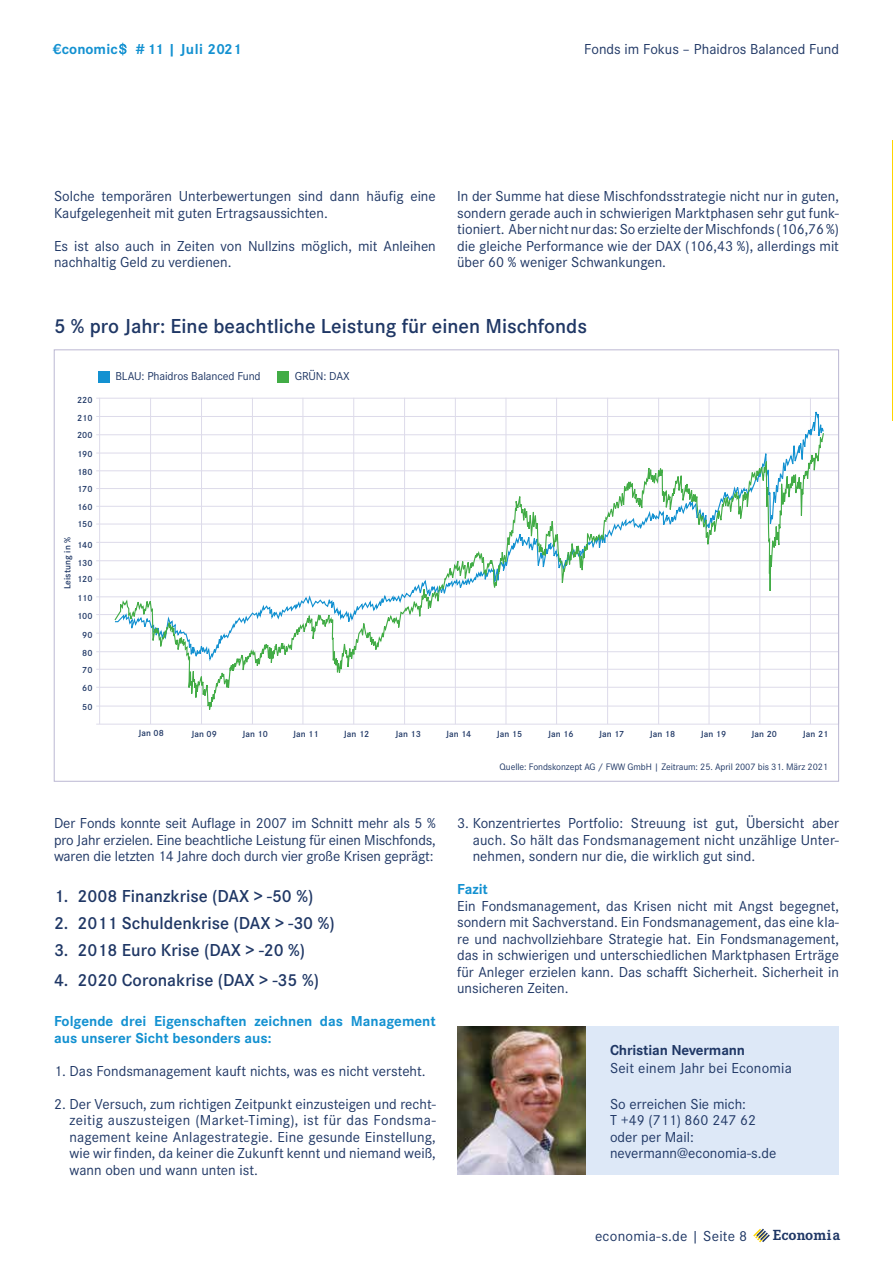
<style>
.page{position:relative;width:893px;height:1263px;background:#fff}
.page>*{position:absolute;margin:0;border:0;box-sizing:border-box;transform-origin:0 0}
.t1{font:600 21px "Corporate S";color:#1f3765}
.t2{font:600 18px "Corporate S";color:#1f3765}
.t3{font:700 15.15px "Corporate E";letter-spacing:.01em;color:#1f3765}
.t4{font:15px/16.5px "Corporate S";color:#1f3765;text-align:justify}
.t5{font:700 15px/16.5px "Corporate S";color:#1391d1}
.t6{font:700 15px "Corporate S";letter-spacing:-.01em;color:#1f3765}
.t7{font:12px "Corporate S";letter-spacing:-.01em;color:#1f3765}
.t8{font:9.75px "Corporate S";letter-spacing:-.01em;color:#1f3765}
.t9{font:600 9.3px "Corporate S";letter-spacing:.01em;color:#1f3765}
</style>
<div class="page">
<svg style="left:753px;top:1229px;width:17px;height:13px"></svg>
<hr style="left:892px;top:421px;width:1px;height:754px;background:#fff7d9">
<hr style="left:892px;top:421px;width:1px;height:209px;background:#f0f9fe">
<div style="left:457px;top:1026px;width:382px;height:149px;background:#dde8f7"></div>
<img style="left:457px;top:1026px;width:128px;height:149px">
<hr style="left:150px;top:398px;width:1px;height:326px;background:#dddbea">
<hr style="left:99px;top:398px;width:1px;height:326px;background:#dddbea">
<hr style="left:96px;top:398px;width:743px;height:1px;background:#dddbea">
<hr style="left:96px;top:416px;width:743px;height:1px;background:#dddbea">
<hr style="left:96px;top:434px;width:743px;height:1px;background:#dddbea">
<hr style="left:96px;top:453px;width:743px;height:1px;background:#dddbea">
<hr style="left:96px;top:470px;width:743px;height:1px;background:#dddbea">
<hr style="left:96px;top:488px;width:743px;height:1px;background:#dddbea">
<hr style="left:96px;top:506px;width:743px;height:1px;background:#dddbea">
<hr style="left:96px;top:524px;width:743px;height:1px;background:#dddbea">
<hr style="left:96px;top:542px;width:743px;height:1px;background:#dddbea">
<hr style="left:96px;top:560px;width:743px;height:1px;background:#dddbea">
<hr style="left:96px;top:579px;width:743px;height:1px;background:#dddbea">
<hr style="left:96px;top:596px;width:743px;height:1px;background:#dddbea">
<hr style="left:96px;top:614px;width:743px;height:1px;background:#dddbea">
<hr style="left:96px;top:633px;width:743px;height:1px;background:#dddbea">
<hr style="left:96px;top:651px;width:743px;height:1px;background:#dddbea">
<hr style="left:96px;top:669px;width:743px;height:1px;background:#dddbea">
<hr style="left:96px;top:687px;width:743px;height:1px;background:#dddbea">
<hr style="left:96px;top:706px;width:743px;height:1px;background:#dddbea">
<hr style="left:96px;top:724px;width:743px;height:1px;background:#dddbea">
<hr style="left:201px;top:398px;width:1px;height:326px;background:#dddbea">
<hr style="left:252px;top:398px;width:1px;height:326px;background:#dddbea">
<hr style="left:303px;top:398px;width:1px;height:326px;background:#dddbea">
<hr style="left:353px;top:398px;width:1px;height:326px;background:#dddbea">
<hr style="left:404px;top:398px;width:1px;height:326px;background:#dddbea">
<hr style="left:455px;top:398px;width:1px;height:326px;background:#dddbea">
<hr style="left:506px;top:398px;width:1px;height:326px;background:#dddbea">
<hr style="left:556px;top:398px;width:1px;height:326px;background:#dddbea">
<hr style="left:607px;top:398px;width:1px;height:326px;background:#dddbea">
<hr style="left:658px;top:398px;width:1px;height:326px;background:#dddbea">
<hr style="left:709px;top:398px;width:1px;height:326px;background:#dddbea">
<hr style="left:759px;top:398px;width:1px;height:326px;background:#dddbea">
<hr style="left:810px;top:398px;width:1px;height:326px;background:#dddbea">
<div style="left:99px;top:371px;width:11px;height:11px;background:#1391d1"></div>
<div style="left:278px;top:371px;width:11px;height:11px;background:#42ac46"></div>
<svg style="left:113px;top:430px;width:712px;height:293px"></svg>
<svg style="left:119px;top:43px;width:8px;height:13px"></svg>
<p class="t5" style="left:53px;top:40px;width:190px">€conomic # 11 | Juli 2021</p>
<p class="t4" style="left:584px;top:40px;width:256px">Fonds im Fokus – Phaidros Balanced Fund</p>
<p class="t4" style="left:54px;top:187px;width:383px">Solche temporären Unterbewertungen sind dann häufig eine<br>Kaufgelegenheit mit guten Ertragsaussichten.</p>
<p class="t4" style="left:54px;top:236px;width:383px">Es ist also auch in Zeiten von Nullzins möglich, mit Anleihen nachhaltig Geld zu verdienen.</p>
<p class="t4" style="left:457px;top:187px;width:383px">In der Summe hat diese Mischfondsstrategie nicht nur in guten, sondern gerade auch in schwierigen Marktphasen sehr gut funk&shy;tioniert. Aber nicht nur das: So erzielte der Mischfonds (106,76 %) die gleiche Performance wie der DAX (106,43 %), allerdings mit über 60 % weniger Schwankungen.</p>
<h1 class="t1" style="left:54px;top:311px;width:535px">5 % pro Jahr: Eine beachtliche Leistung für einen Mischfonds</h1>
<p class="t9" style="left:77px;top:393px;width:17px">220</p>
<p class="t9" style="left:77px;top:411px;width:17px">210</p>
<p class="t9" style="left:77px;top:428px;width:17px">200</p>
<p class="t9" style="left:77px;top:447px;width:17px">190</p>
<p class="t9" style="left:77px;top:465px;width:17px">180</p>
<p class="t9" style="left:77px;top:482px;width:17px">170</p>
<p class="t9" style="left:77px;top:500px;width:17px">160</p>
<p class="t9" style="left:77px;top:517px;width:17px">150</p>
<p class="t9" style="left:60px;top:589px;width:54px;rotate:-90deg">Leistung in %</p>
<p class="t9" style="left:77px;top:538px;width:17px">140</p>
<p class="t9" style="left:77px;top:556px;width:17px">130</p>
<p class="t9" style="left:77px;top:572px;width:17px">120</p>
<p class="t9" style="left:77px;top:591px;width:17px">110</p>
<p class="t9" style="left:77px;top:609px;width:17px">100</p>
<p class="t9" style="left:82px;top:628px;width:12px">90</p>
<p class="t9" style="left:82px;top:646px;width:12px">80</p>
<p class="t9" style="left:82px;top:663px;width:12px">70</p>
<p class="t9" style="left:82px;top:681px;width:12px">60</p>
<p class="t9" style="left:82px;top:700px;width:12px">50</p>
<p class="t7" style="left:116px;top:367px;width:147px">BLAU: Phaidros Balanced Fund</p>
<p class="t7" style="left:295px;top:367px;width:56px">GRÜN: DAX</p>
<p class="t9" style="left:138px;top:726px;width:27px">Jan 08</p>
<p class="t9" style="left:191px;top:727px;width:27px">Jan 09</p>
<p class="t9" style="left:243px;top:727px;width:27px">Jan 10</p>
<p class="t9" style="left:293px;top:727px;width:27px">Jan 11</p>
<p class="t9" style="left:344px;top:727px;width:27px">Jan 12</p>
<p class="t9" style="left:395px;top:727px;width:27px">Jan 13</p>
<p class="t9" style="left:446px;top:727px;width:27px">Jan 14</p>
<p class="t9" style="left:497px;top:727px;width:27px">Jan 15</p>
<p class="t9" style="left:548px;top:727px;width:27px">Jan 16</p>
<p class="t9" style="left:599px;top:727px;width:27px">Jan 17</p>
<p class="t9" style="left:650px;top:727px;width:27px">Jan 18</p>
<p class="t9" style="left:701px;top:727px;width:27px">Jan 19</p>
<p class="t9" style="left:752px;top:727px;width:27px">Jan 20</p>
<p class="t9" style="left:803px;top:727px;width:27px">Jan 21</p>
<p class="t8" style="left:500px;top:760px;width:330px">Quelle: Fondskonzept AG / FWW GmbH | Zeitraum: 25. April 2007 bis 31. März 2021</p>
<p class="t4" style="left:54px;top:814px;width:383px">Der Fonds konnte seit Auflage in 2007 im Schnitt mehr als 5 % pro Jahr erzielen. Eine beachtliche Leistung für einen Mischfonds, waren die letzten 14 Jahre doch durch vier große Krisen geprägt:</p>
<p class="t2" style="left:54px;top:882px;width:261px">1. 2008 Finanzkrise (DAX &gt; -50 %)</p>
<p class="t2" style="left:54px;top:909px;width:282px">2. 2011 Schuldenkrise (DAX &gt; -30 %)</p>
<p class="t2" style="left:54px;top:936px;width:253px">3. 2018 Euro Krise (DAX &gt; -20 %)</p>
<p class="t2" style="left:54px;top:966px;width:266px">4. 2020 Coronakrise (DAX &gt; -35 %)</p>
<p class="t5" style="left:54px;top:1012px;width:383px">Folgende drei Eigenschaften zeichnen das Management aus unserer Sicht besonders aus:</p>
<p class="t4" style="left:54px;top:1061px;width:373px">1. Das Fondsmanagement kauft nichts, was es nicht versteht.</p>
<p class="t4" style="left:70px;top:1094px;width:368px;text-indent:-16px">2. Der Versuch, zum richtigen Zeitpunkt einzusteigen und recht&shy;zeitig auszusteigen (Market-Timing), ist für das Fondsma&shy;nagement keine Anlagestrategie. Eine gesunde Einstellung, wie wir finden, da keiner die Zukunft kennt und niemand weiß, wann oben und wann unten ist.</p>
<p class="t4" style="left:473px;top:814px;width:368px;text-indent:-16px">3. Konzentriertes Portfolio: Streuung ist gut, Übersicht aber auch. So hält das Fondsmanagement nicht unzählige Unter&shy;nehmen, sondern nur die, die wirklich gut sind.</p>
<p class="t5" style="left:457px;top:880px;width:32px">Fazit</p>
<p class="t4" style="left:457px;top:896px;width:383px">Ein Fondsmanagement, das Krisen nicht mit Angst begegnet, sondern mit Sachverstand. Ein Fondsmanagement, das eine kla&shy;re und nachvollziehbare Strategie hat. Ein Fondsmanagement, das in schwierigen und unterschiedlichen Marktphasen Erträge für Anleger erzielen kann. Das schafft Sicherheit. Sicherheit in unsicheren Zeiten.</p>
<p class="t6" style="left:610px;top:1038px;width:137px">Christian Nevermann</p>
<p class="t4" style="left:610px;top:1058px;width:183px">Seit einem Jahr bei Economia</p>
<p class="t4" style="left:610px;top:1094px;width:168px;text-align:left">So erreichen Sie mich:<br>T +49 (711) 860 247 62 oder per Mail: nevermann@economia-s.de</p>
<p class="t4" style="left:595px;top:1226px;width:154px">economia-s.de | Seite 8</p>
<p class="t3" style="left:773px;top:1225px;width:69px">Economia</p>
</div>
